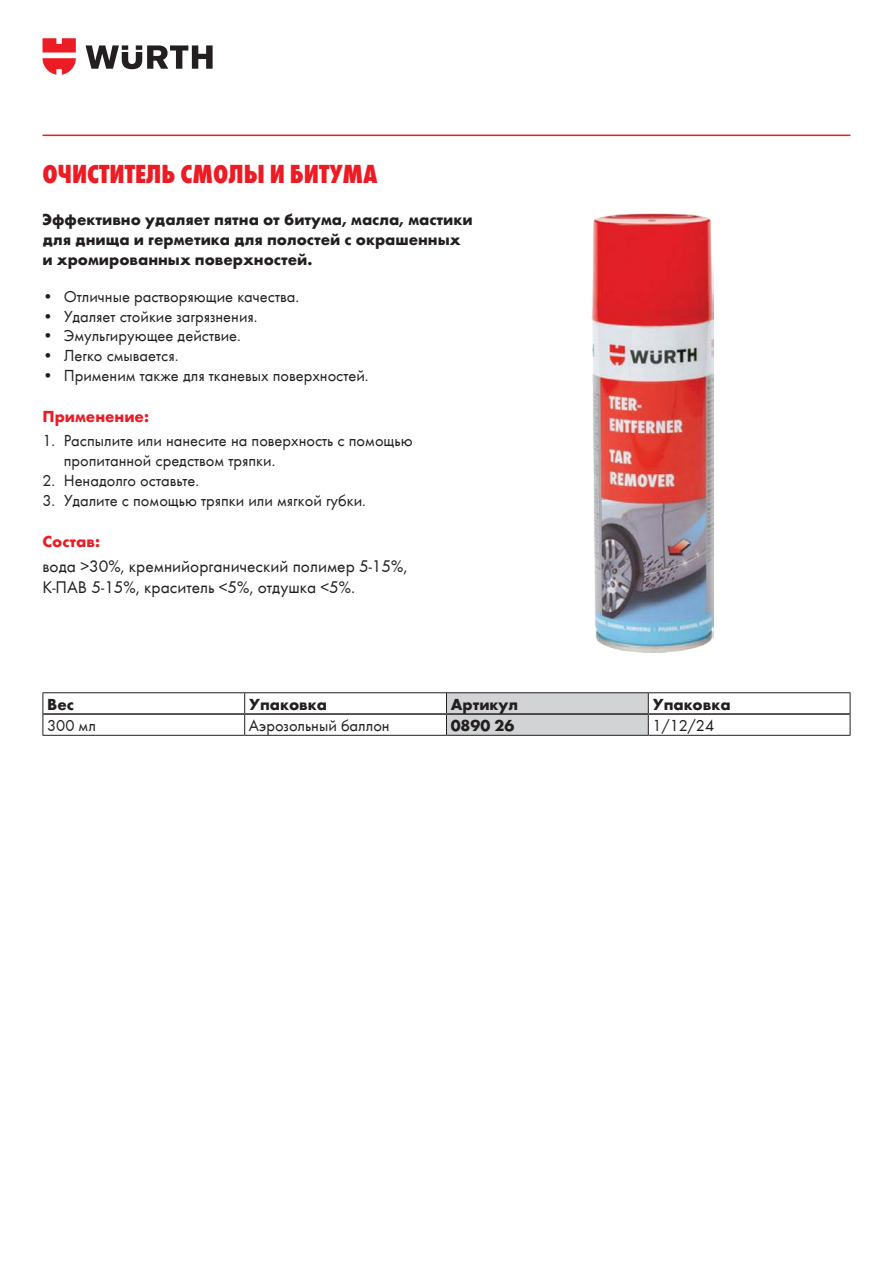
<style>
.page{position:relative;width:893px;height:1263px;background:#fff}
.page>*{position:absolute;margin:0;border:0;box-sizing:border-box;transform-origin:0 0}
.t1{font:27px "Wuerth Extra Bold Cond Caps";color:#ed1c24}
.t2{font:17.4px/20.9px "Wuerth";color:#231f20}
.t3{font:16.5px/19.8px "Wuerth";color:#231f20}
.t4{font:700 16.5px/19.8px "Wuerth";color:#231f20}
.t5{font:700 16.5px "Wuerth";color:#ed1c24}
</style>
<div class="page">
<svg style="left:86px;top:45px;width:127px;height:24px"></svg>
<svg style="left:43px;top:38px;width:33px;height:37px"></svg>
<hr style="left:43px;top:135px;width:807px;height:1px;background:#ed1c24">
<hr style="left:43px;top:692px;width:202px;height:1px;background:#231f20">
<hr style="left:245px;top:692px;width:201px;height:1px;background:#231f20">
<hr style="left:446px;top:692px;width:202px;height:1px;background:#231f20">
<hr style="left:648px;top:692px;width:202px;height:1px;background:#231f20">
<svg style="left:43px;top:693px;width:1px;height:42px"></svg>
<svg style="left:244px;top:693px;width:1px;height:42px"></svg>
<div style="left:446px;top:693px;width:203px;height:42px;background:#d1d3d4"></div>
<svg style="left:850px;top:693px;width:1px;height:42px"></svg>
<hr style="left:43px;top:735px;width:202px;height:1px;background:#231f20">
<hr style="left:245px;top:735px;width:201px;height:1px;background:#231f20">
<hr style="left:446px;top:735px;width:202px;height:1px;background:#231f20">
<hr style="left:648px;top:735px;width:202px;height:1px;background:#231f20">
<hr style="left:43px;top:713px;width:202px;height:2px;background:#231f20">
<hr style="left:245px;top:713px;width:201px;height:2px;background:#231f20">
<hr style="left:446px;top:713px;width:202px;height:2px;background:#231f20">
<hr style="left:648px;top:713px;width:202px;height:2px;background:#231f20">
<img style="left:591px;top:213px;width:122px;height:439px">
<h1 class="t1" style="left:43px;top:155px;width:337px">Очиститель смолы и битума</h1>
<p class="t4" style="left:43px;top:209px;width:432px">Эффективно удаляет пятна от битума, масла, мастики для днища и герметика для полостей с окрашенных и хромированных поверхностей.</p>
<p class="t3" style="left:43px;top:286px;width:258px">• Отличные растворяющие качества.</p>
<p class="t3" style="left:43px;top:305px;width:217px">• Удаляет стойкие загрязнения.</p>
<p class="t3" style="left:43px;top:325px;width:200px">• Эмульгирующее действие.</p>
<p class="t3" style="left:43px;top:345px;width:137px">• Легко смывается.</p>
<p class="t3" style="left:43px;top:365px;width:328px">• Применим также для тканевых поверхностей.</p>
<p class="t5" style="left:43px;top:404px;width:108px">Применение:</p>
<p class="t3" style="left:64px;top:430px;width:350px;text-indent:-21px">1. Распылите или нанесите на поверхность с помощью пропитанной средством тряпки.</p>
<p class="t3" style="left:43px;top:469px;width:158px">2. Ненадолго оставьте.</p>
<p class="t3" style="left:43px;top:489px;width:325px">3. Удалите с помощью тряпки или мягкой губки.</p>
<p class="t5" style="left:43px;top:529px;width:59px">Состав:</p>
<p class="t2" style="left:43px;top:555px;width:366px">вода &gt;30%, кремнийорганический полимер 5-15%,<br>К-ПАВ 5-15%, краситель &lt;5%, отдушка &lt;5%.</p>
<p class="t4" style="left:47px;top:693px;width:28px">Вес</p>
<p class="t4" style="left:249px;top:693px;width:80px">Упаковка</p>
<p class="t4" style="left:451px;top:693px;width:69px">Артикул</p>
<p class="t4" style="left:652px;top:693px;width:80px">Упаковка</p>
<p class="t3" style="left:47px;top:715px;width:50px">300 мл</p>
<p class="t3" style="left:249px;top:715px;width:142px">Аэрозольный баллон</p>
<p class="t4" style="left:451px;top:714px;width:65px">0890 26</p>
<p class="t3" style="left:652px;top:716px;width:63px">1/12/24</p>
</div>
